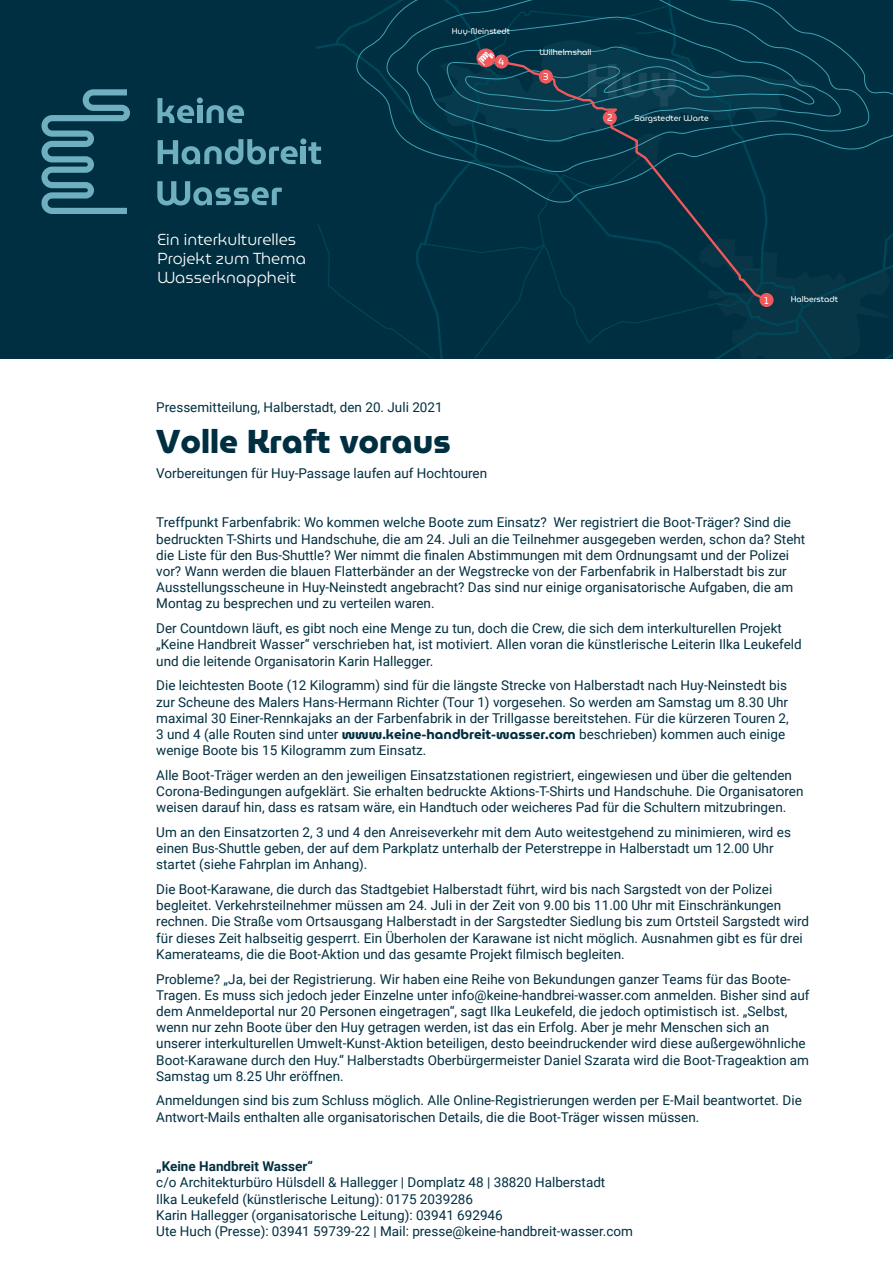
<style>
.page{position:relative;width:893px;height:1263px;background:#fff}
.page>*{position:absolute;margin:0;border:0;box-sizing:border-box;transform-origin:0 0}
.t1{font:600 33px "Museo Moderno";color:#002f41}
.t2{font:300 15.9px "Museo Moderno";color:#fff}
.t3{font:13.5px/16.2px "Roboto";color:#002f41}
.t4{font:9.9px "Museo Moderno";color:#fff}
.t5{font:8.25px "Museo Moderno";color:#fff}
.s1{font-family:"Museo Moderno";font-weight:600}
.s2{font-weight:700}
</style>
<div class="page">
<div style="left:0;top:0;width:893px;height:359px;background:#002f41"></div>
<svg style="left:41px;top:89px;width:89px;height:125px"></svg>
<svg style="left:157px;top:0;width:736px;height:359px"></svg>
<p class="t2" style="left:157px;top:227px;width:140px">Ein interkulturelles</p>
<p class="t2" style="left:157px;top:247px;width:150px">Projekt zum Thema</p>
<p class="t2" style="left:157px;top:266px;width:140px">Wasserknappheit</p>
<p class="t5" style="left:452px;top:25px;width:60px">Huy-Neinstedt</p>
<p class="t4" style="left:498px;top:54px;width:8px">4</p>
<p class="t5" style="left:540px;top:46px;width:53px">Wilhelmshall</p>
<p class="t4" style="left:543px;top:69px;width:7px">3</p>
<p class="t4" style="left:607px;top:110px;width:7px">2</p>
<p class="t5" style="left:635px;top:112px;width:76px">Sargstedter Warte</p>
<p class="t4" style="left:764px;top:293px;width:6px">1</p>
<p class="t5" style="left:791px;top:293px;width:49px">Halberstadt</p>
<p class="t3" style="left:156px;top:398px;width:288px">Pressemitteilung, Halberstadt, den 20. Juli 2021</p>
<p class="t1" style="left:156px;top:417px;width:296px">Volle Kraft voraus</p>
<p class="t3" style="left:156px;top:465px;width:332px">Vorbereitungen für Huy-Passage laufen auf Hochtouren</p>
<p class="t3" style="left:156px;top:514px;width:651px">Treffpunkt Farbenfabrik: Wo kommen welche Boote zum Einsatz? Wer registriert die Boot-Träger? Sind die bedruckten T-Shirts und Handschuhe, die am 24. Juli an die Teilnehmer ausgegeben werden, schon da? Steht die Liste für den Bus-Shuttle? Wer nimmt die finalen Abstimmungen mit dem Ordnungsamt und der Polizei vor? Wann werden die blauen Flatterbänder an der Wegstrecke von der Farbenfabrik in Halberstadt bis zur Ausstellungsscheune in Huy-Neinstedt angebracht? Das sind nur einige organisatorische Aufgaben, die am Montag zu besprechen und zu verteilen waren.</p>
<p class="t3" style="left:156px;top:620px;width:647px">Der Countdown läuft, es gibt noch eine Menge zu tun, doch die Crew, die sich dem interkulturellen Projekt „Keine Handbreit Wasser“ verschrieben hat, ist motiviert. Allen voran die künstlerische Leiterin Ilka Leukefeld und die leitende Organisatorin Karin Hallegger.</p>
<p class="t3" style="left:156px;top:677px;width:634px">Die leichtesten Boote (12 Kilogramm) sind für die längste Strecke von Halberstadt nach Huy-Neinstedt bis zur Scheune des Malers Hans-Hermann Richter (Tour 1) vorgesehen. So werden am Samstag um 8.30 Uhr maximal 30 Einer-Rennkajaks an der Farbenfabrik in der Trillgasse bereitstehen. Für die kürzeren Touren 2, 3 und 4 (alle Routen sind unter <span class="s1">www.keine-handbreit-wasser.com</span> beschrieben) kommen auch einige wenige Boote bis 15 Kilogramm zum Einsatz.</p>
<p class="t3" style="left:156px;top:766px;width:649px">Alle Boot-Träger werden an den jeweiligen Einsatzstationen registriert, eingewiesen und über die geltenden<br>Corona-Bedingungen aufgeklärt. Sie erhalten bedruckte Aktions-T-Shirts und Handschuhe. Die Organisatoren weisen darauf hin, dass es ratsam wäre, ein Handtuch oder weicheres Pad für die Schultern mitzubringen.</p>
<p class="t3" style="left:156px;top:823px;width:636px">Um an den Einsatzorten 2, 3 und 4 den Anreiseverkehr mit dem Auto weitestgehend zu minimieren, wird es einen Bus-Shuttle geben, der auf dem Parkplatz unterhalb der Peterstreppe in Halberstadt um 12.00 Uhr startet (siehe Fahrplan im Anhang).</p>
<p class="t3" style="left:156px;top:881px;width:654px">Die Boot-Karawane, die durch das Stadtgebiet Halberstadt führt, wird bis nach Sargstedt von der Polizei begleitet. Verkehrsteilnehmer müssen am 24. Juli in der Zeit von 9.00 bis 11.00 Uhr mit Einschränkungen rechnen. Die Straße vom Ortsausgang Halberstadt in der Sargstedter Siedlung bis zum Ortsteil Sargstedt wird für dieses Zeit halbseitig gesperrt. Ein Überholen der Karawane ist nicht möglich. Ausnahmen gibt es für drei Kamerateams, die die Boot-Aktion und das gesamte Projekt filmisch begleiten.</p>
<p class="t3" style="left:156px;top:970px;width:655px">Probleme? „Ja, bei der Registrierung. Wir haben eine Reihe von Bekundungen ganzer Teams für das Boote-Tragen. Es muss sich jedoch jeder Einzelne unter info@keine-handbrei-wasser.com anmelden. Bisher sind auf dem Anmeldeportal nur 20 Personen eingetragen“, sagt Ilka Leukefeld, die jedoch optimistisch ist. „Selbst, wenn nur zehn Boote über den Huy getragen werden, ist das ein Erfolg. Aber je mehr Menschen sich an unserer interkulturellen Umwelt-Kunst-Aktion beteiligen, desto beeindruckender wird diese außergewöhnliche Boot-Karawane durch den Huy.“ Halberstadts Oberbürgermeister Daniel Szarata wird die Boot-Trageaktion am Samstag um 8.25 Uhr eröffnen.</p>
<p class="t3" style="left:156px;top:1092px;width:647px">Anmeldungen sind bis zum Schluss möglich. Alle Online-Registrierungen werden per E-Mail beantwortet. Die<br>Antwort-Mails enthalten alle organisatorischen Details, die die Boot-Träger wissen müssen.</p>
<p class="t3" style="left:156px;top:1158px;width:478px"><span class="s2">„Keine Handbreit Wasser“<br></span>c/o Architekturbüro Hülsdell &amp; Hallegger | Domplatz 48 | 38820 Halberstadt<br>Ilka Leukefeld (künstlerische Leitung): 0175 2039286<br>Karin Hallegger (organisatorische Leitung): 03941 692946<br>Ute Huch (Presse): 03941 59739-22 | Mail: presse@keine-handbreit-wasser.com</p>
</div>
